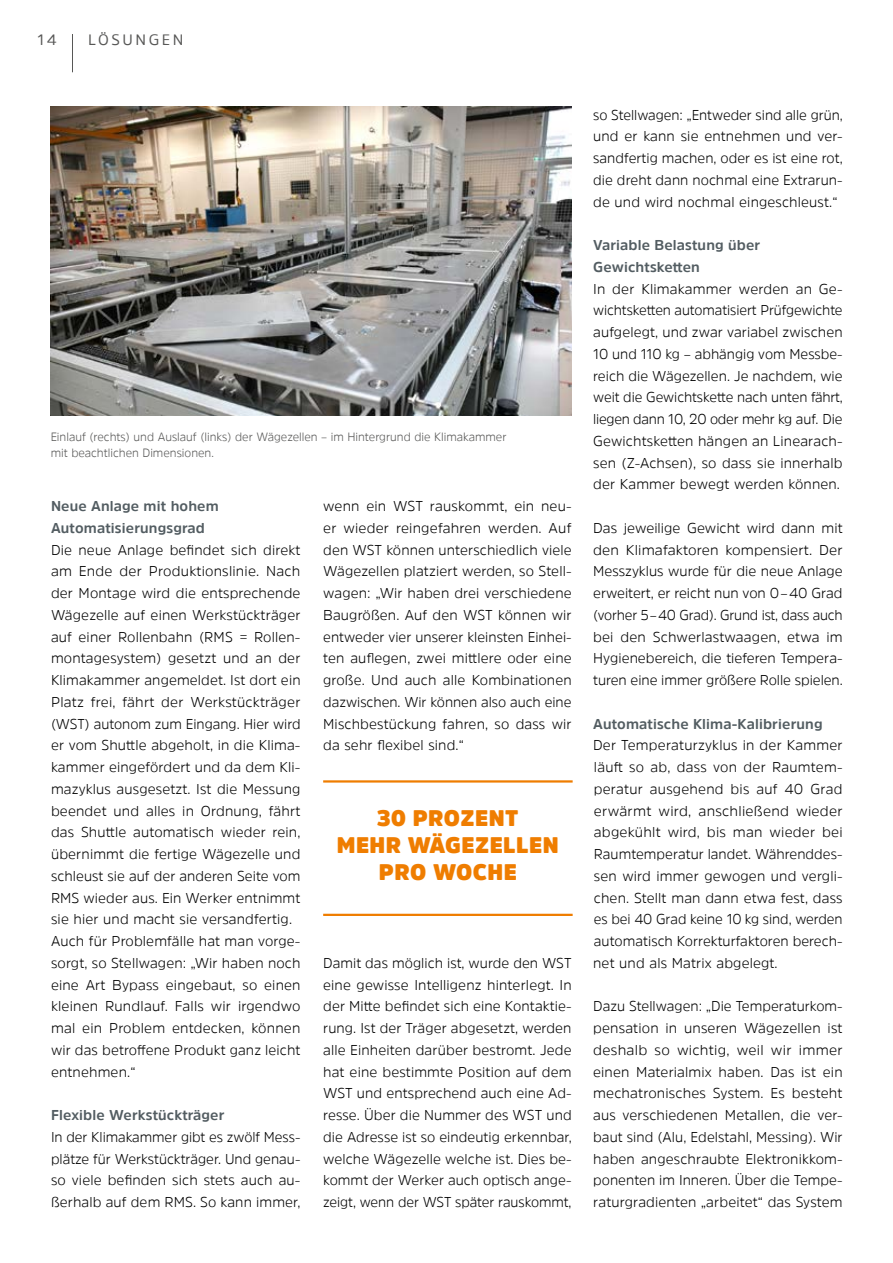
<style>
.page{position:relative;width:893px;height:1263px;background:#fff}
.page>*{position:absolute;margin:0;border:0;box-sizing:border-box;transform-origin:0 0}
.t1{font:900 22.5px/27px "Amsi Pro";letter-spacing:.02em;color:#ef7d00;text-align:center}
.t2{font:15px "Amsi Pro";letter-spacing:.17em;color:#575756}
.t3{font:300 14.25px/21.8px "Amsi Pro";letter-spacing:.01em;color:#000;text-align:justify}
.t4{font:700 14.25px/21.8px "Amsi Pro";letter-spacing:.01em;color:#535d62}
.t5{font:300 12px/16.5px "Amsi Pro";color:#575756}
</style>
<div class="page">
<hr style="left:72px;top:34px;width:1px;height:38px;background:#575756">
<hr style="left:323px;top:780px;width:250px;height:2px;background:#ef7d00">
<hr style="left:323px;top:914px;width:250px;height:2px;background:#ef7d00">
<img style="left:50px;top:106px;width:522px;height:309px">
<p class="t2" style="left:38px;top:30px;width:20px">14</p>
<p class="t2" style="left:88px;top:30px;width:97px">LÖSUNGEN</p>
<p class="t5" style="left:51px;top:428px;width:457px">Einlauf (rechts) und Auslauf (links) der Wägezellen – im Hintergrund die Klimakammer mit beachtlichen Dimensionen.</p>
<p class="t4" style="left:51px;top:495px;width:169px">Neue Anlage mit hohem<br>Automatisierungsgrad</p>
<p class="t3" style="left:51px;top:538px;width:251px;text-align:left">Die neue Anlage befindet sich direkt am Ende der Produktionslinie. Nach der Montage wird die entsprechende Wägezelle auf einen Werkstückträger auf einer Rollenbahn (RMS = Rollen&shy;montagesystem) gesetzt und an der Klimakammer angemeldet. Ist dort ein Platz frei, fährt der Werkstückträger (WST) autonom zum Eingang. Hier wird er vom Shuttle abgeholt, in die Klima&shy;kammer eingefördert und da dem Kli&shy;mazyklus ausgesetzt. Ist die Messung beendet und alles in Ordnung, fährt das Shuttle automatisch wieder rein, übernimmt die fertige Wägezelle und schleust sie auf der anderen Seite vom RMS wieder aus. Ein Werker entnimmt sie hier und macht sie versandfertig.<br>Auch für Problemfälle hat man vorge&shy;sorgt, so Stellwagen: „Wir haben noch eine Art Bypass eingebaut, so einen kleinen Rundlauf. Falls wir irgendwo mal ein Problem entdecken, können wir das betroffene Produkt ganz leicht entnehmen.“</p>
<p class="t4" style="left:51px;top:1104px;width:175px">Flexible Werkstückträger</p>
<p class="t3" style="left:51px;top:1126px;width:251px">In der Klimakammer gibt es zwölf Mess&shy;plätze für Werkstückträger. Und genau&shy;so viele befinden sich stets auch au&shy;ßerhalb auf dem RMS. So kann immer,</p>
<p class="t3" style="left:323px;top:495px;width:250px">wenn ein WST rauskommt, ein neu&shy;er wieder reingefahren werden. Auf den WST können unterschiedlich viele Wägezellen platziert werden, so Stell&shy;wagen: „Wir haben drei verschiedene Baugrößen. Auf den WST können wir entweder vier unserer kleinsten Einhei&shy;ten auflegen, zwei mittlere oder eine große. Und auch alle Kombinationen dazwischen. Wir können also auch eine Mischbestückung fahren, so dass wir da sehr flexibel sind.“</p>
<h1 class="t1" style="left:337px;top:805px;width:223px">30 PROZENT<br>MEHR WÄGEZELLEN<br>PRO WOCHE</h1>
<p class="t3" style="left:323px;top:952px;width:250px">Damit das möglich ist, wurde den WST eine gewisse Intelligenz hinterlegt. In der Mitte befindet sich eine Kontaktie&shy;rung. Ist der Träger abgesetzt, werden alle Einheiten darüber bestromt. Jede hat eine bestimmte Position auf dem WST und entsprechend auch eine Ad&shy;resse. Über die Nummer des WST und die Adresse ist so eindeutig erkennbar, welche Wägezelle welche ist. Dies be&shy;kommt der Werker auch optisch ange&shy;zeigt, wenn der WST später rauskommt,</p>
<p class="t3" style="left:593px;top:103px;width:251px">so Stellwagen: „Entweder sind alle grün, und er kann sie entnehmen und ver&shy;sandfertig machen, oder es ist eine rot, die dreht dann nochmal eine Extrarun&shy;de und wird nochmal eingeschleust.“</p>
<p class="t4" style="left:593px;top:234px;width:169px">Variable Belastung über<br>Gewichtsketten</p>
<p class="t3" style="left:593px;top:277px;width:251px">In der Klimakammer werden an Ge&shy;wichtsketten automatisiert Prüfgewichte aufgelegt, und zwar variabel zwischen 10 und 110 kg – abhängig vom Messbe&shy;reich die Wägezellen. Je nachdem, wie weit die Gewichtskette nach unten fährt, liegen dann 10, 20 oder mehr kg auf. Die Gewichtsketten hängen an Linearach&shy;sen (Z-Achsen), so dass sie innerhalb der Kammer bewegt werden können.</p>
<p class="t3" style="left:593px;top:517px;width:251px">Das jeweilige Gewicht wird dann mit den Klimafaktoren kompensiert. Der Messzyklus wurde für die neue Anlage erweitert, er reicht nun von 0–40 Grad (vorher 5–40 Grad). Grund ist, dass auch bei den Schwerlastwaagen, etwa im Hygienebereich, die tieferen Tempera&shy;turen eine immer größere Rolle spielen.</p>
<p class="t4" style="left:593px;top:712px;width:231px">Automatische Klima-Kalibrierung</p>
<p class="t3" style="left:593px;top:734px;width:251px">Der Temperaturzyklus in der Kammer läuft so ab, dass von der Raumtem&shy;peratur ausgehend bis auf 40 Grad erwärmt wird, anschließend wieder abgekühlt wird, bis man wieder bei Raumtemperatur landet. Währenddes&shy;sen wird immer gewogen und vergli&shy;chen. Stellt man dann etwa fest, dass es bei 40 Grad keine 10 kg sind, werden automatisch Korrekturfaktoren berech&shy;net und als Matrix abgelegt.</p>
<p class="t3" style="left:593px;top:995px;width:251px">Dazu Stellwagen: „Die Temperaturkom&shy;pensation in unseren Wägezellen ist deshalb so wichtig, weil wir immer einen Materialmix haben. Das ist ein mechatronisches System. Es besteht aus verschiedenen Metallen, die ver&shy;baut sind (Alu, Edelstahl, Messing). Wir haben angeschraubte Elektronikkom&shy;ponenten im Inneren. Über die Tempe&shy;raturgradienten „arbeitet“ das System</p>
</div>
